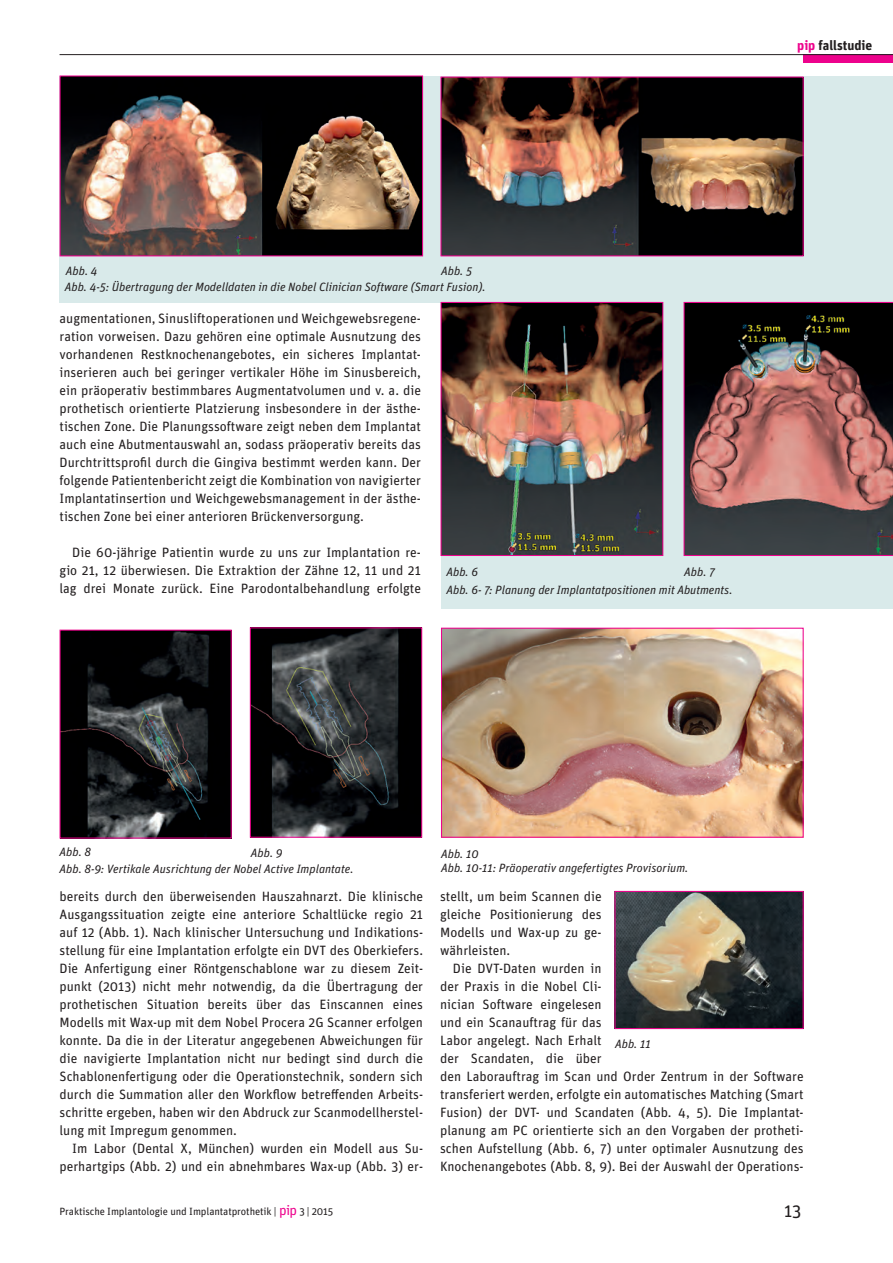
<style>
.page{position:relative;width:893px;height:1263px;background:#fff}
.page>*{position:absolute;margin:0;border:0;box-sizing:border-box;transform-origin:0 0}
.t1{font:18px "Unit OT";color:#231f20}
.BUs{font:13.5px/18px "Unit OT";color:#231f20;text-align:justify}
.t2{font:700 13.5px "Unit OT";color:#231f20}
.BUs-2{font:italic 12px "Unit OT";color:#231f20}
.t3{font:10.5px "Unit OT";letter-spacing:-.01em;color:#231f20}
.s1{color:#ed028c}
.s2{font-size:14.1px;color:#ed028c}
</style>
<div class="page">
<div style="left:804px;top:54px;width:89px;height:9px;background:#ed028c"></div>
<hr style="left:60px;top:54px;width:833px;height:1px;background:#231f20">
<div style="left:441px;top:286px;width:452px;height:322px;background:#d9eaea"></div>
<div style="left:60px;top:77px;width:833px;height:226px;background:#d9eaea"></div>
<img style="left:62px;top:77px;width:359px;height:177px">
<img style="left:442px;top:79px;width:360px;height:175px">
<img style="left:443px;top:304px;width:218px;height:250px">
<div style="left:441px;top:302px;width:222px;height:254px;border:1px solid #ed028c"></div>
<svg style="left:684px;top:302px;width:209px;height:254px;background:#6b4948"></svg>
<img style="left:443px;top:630px;width:359px;height:206px">
<div style="left:441px;top:628px;width:363px;height:210px;border:1px solid #ed028c"></div>
<img style="left:62px;top:632px;width:168px;height:204px">
<img style="left:252px;top:629px;width:168px;height:207px">
<div style="left:250px;top:627px;width:172px;height:211px;border:1px solid #ed028c"></div>
<img style="left:616px;top:893px;width:186px;height:134px">
<div style="left:614px;top:891px;width:190px;height:138px;border:1px solid #ed028c"></div>
<p class="t2" style="left:797px;top:37px;width:77px"><span class="s1">pip</span> fallstudie</p>
<p class="BUs-2" style="left:66px;top:264px;width:33px">Abb. 4</p>
<p class="BUs-2" style="left:441px;top:264px;width:32px">Abb. 5</p>
<p class="BUs-2" style="left:65px;top:280px;width:422px">Abb. 4-5: Übertragung der Modelldaten in die Nobel Clinician Software (Smart Fusion).</p>
<p class="BUs" style="left:60px;top:310px;width:363px">augmentationen, Sinusliftoperationen und Weichgewebsregene&shy;ration vorweisen. Dazu gehören eine optimale Ausnutzung des vorhandenen Restknochenangebotes, ein sicheres Implantat&shy;inserieren auch bei geringer vertikaler Höhe im Sinusbereich, ein präoperativ bestimmbares Augmentatvolumen und v. a. die prothetisch orientierte Platzierung insbesondere in der ästhe&shy;tischen Zone. Die Planungssoftware zeigt neben dem Implantat auch eine Abutmentauswahl an, sodass präoperativ bereits das Durchtrittsprofil durch die Gingiva bestimmt werden kann. Der folgende Patientenbericht zeigt die Kombination von navigierter Implantatinsertion und Weichgewebsmanagement in der ästhe&shy;tischen Zone bei einer anterioren Brückenversorgung.</p>
<p class="BUs" style="left:60px;top:544px;width:363px;text-indent:13px">Die 60-jährige Patientin wurde zu uns zur Implantation re&shy;gio 21, 12 überwiesen. Die Extraktion der Zähne 12, 11 und 21 lag drei Monate zurück. Eine Parodontalbehandlung erfolgte</p>
<p class="BUs-2" style="left:684px;top:565px;width:32px">Abb. 7</p>
<p class="BUs-2" style="left:446px;top:583px;width:288px">Abb. 6- 7: Planung der Implantatpositionen mit Abutments.</p>
<p class="BUs-2" style="left:446px;top:565px;width:33px">Abb. 6</p>
<p class="BUs-2" style="left:60px;top:844px;width:33px">Abb. 8</p>
<p class="BUs-2" style="left:251px;top:846px;width:33px">Abb. 9</p>
<p class="BUs-2" style="left:441px;top:847px;width:39px">Abb. 10</p>
<p class="BUs-2" style="left:60px;top:861px;width:296px">Abb. 8-9: Vertikale Ausrichtung der Nobel Active Implantate.</p>
<p class="BUs-2" style="left:441px;top:861px;width:249px">Abb. 10-11: Präoperativ angefertigtes Provisorium.</p>
<p class="BUs" style="left:60px;top:887px;width:365px">bereits durch den überweisenden Hauszahnarzt. Die klinische Ausgangssituation zeigte eine anteriore Schaltlücke regio 21 auf 12 (Abb. 1). Nach klinischer Untersuchung und Indikations&shy;stellung für eine Implantation erfolgte ein DVT des Oberkiefers.<br>Die Anfertigung einer Röntgenschablone war zu diesem Zeit&shy;punkt (2013) nicht mehr notwendig, da die Übertragung der prothetischen Situation bereits über das Einscannen eines Modells mit Wax-up mit dem Nobel Procera 2G Scanner erfolgen konnte. Da die in der Literatur angegebenen Abweichungen für die navigierte Implantation nicht nur bedingt sind durch die Schablonenfertigung oder die Operationstechnik, sondern sich durch die Summation aller den Workflow betreffenden Arbeits&shy;schritte ergeben, haben wir den Abdruck zur Scanmodellherstel&shy;lung mit Impregum genommen.</p>
<p class="BUs" style="left:60px;top:1139px;width:365px;text-align:right">Im Labor (Dental X, München) wurden ein Modell aus Su&shy;perhartgips (Abb. 2) und ein abnehmbares Wax-up (Abb. 3) er-</p>
<p class="BUs" style="left:440px;top:887px;width:163px">stellt, um beim Scannen die gleiche Positionierung des Modells und Wax-up zu ge&shy;währleisten.</p>
<p class="BUs" style="left:440px;top:959px;width:365px;text-align:left;text-indent:13px">Die DVT-Daten wurden in<br>der Praxis in die Nobel Cli-<br>nician Software eingelesen<br>und ein Scanauftrag für das<br>Labor angelegt. Nach Erhalt<br>der Scandaten, die über<br>den Laborauftrag im Scan und Order Zentrum in der Software transferiert werden, erfolgte ein automatisches Matching (Smart Fusion) der DVT- und Scandaten (Abb. 4, 5). Die Implantat&shy;planung am PC orientierte sich an den Vorgaben der protheti&shy;schen Aufstellung (Abb. 6, 7) unter optimaler Ausnutzung des Knochenangebotes (Abb. 8, 9). Bei der Auswahl der Operations-</p>
<p class="BUs-2" style="left:615px;top:1037px;width:37px">Abb. 11</p>
<p class="t3" style="left:60px;top:1205px;width:275px">Praktische Implantologie und Implantatprothetik | <span class="s2">pip</span> 3 | 2015</p>
<p class="t1" style="left:784px;top:1200px;width:19px">13</p>
</div>
